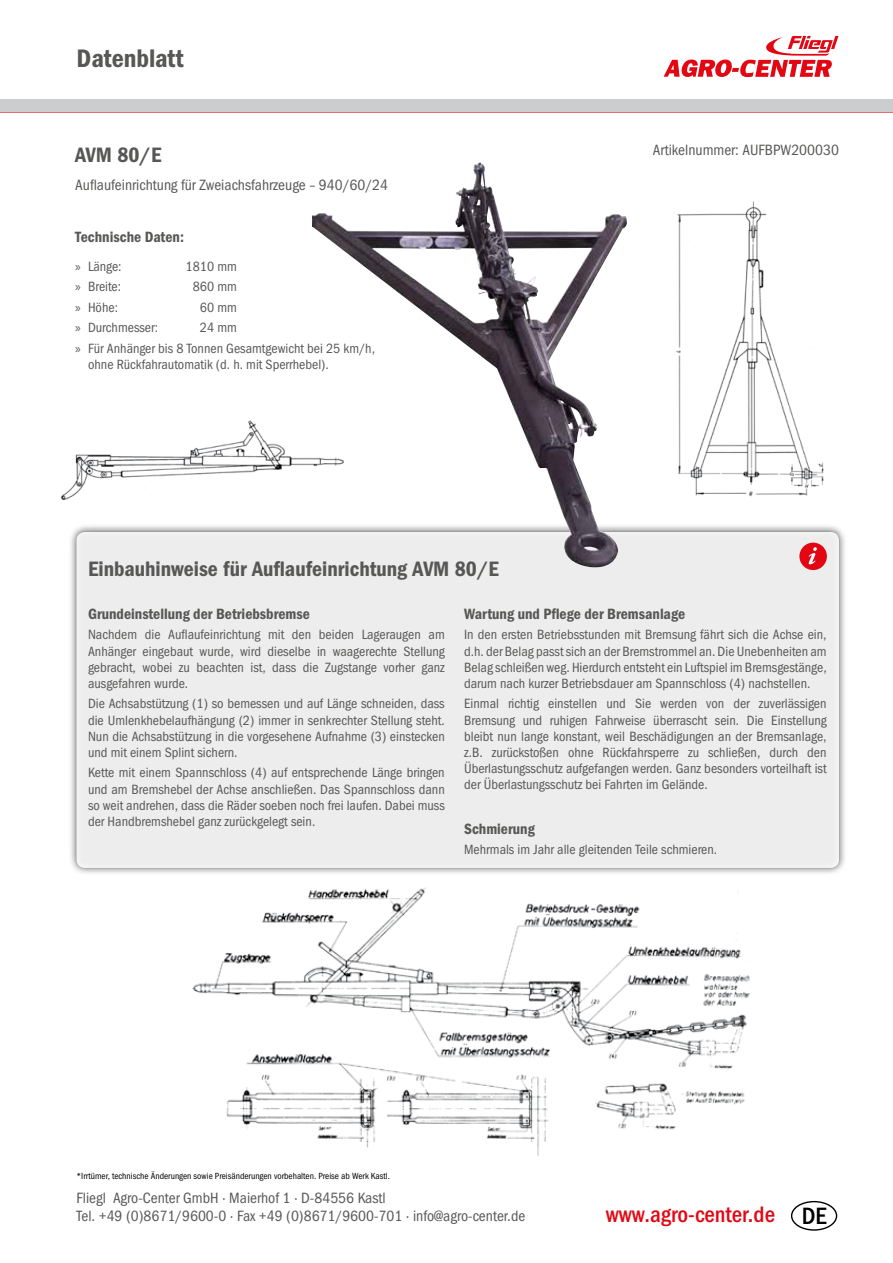
<style>
.page{position:relative;width:893px;height:1263px;background:#fff}
.page>*{position:absolute;margin:0;border:0;box-sizing:border-box;transform-origin:0 0}
.t1{font:25.5px "Franklin Gothic Demi Cond ITC";color:#575756}
.t2{font:23.85px "Franklin Gothic Medi Cond ITC";color:#000}
.t3{font:22.5px "Franklin Gothic Medi Cond ITC";color:#e30613}
.t4{font:21px "Franklin Gothic Demi Cond ITC";color:#575756}
.t5{font:15px/18px "Franklin Gothic Book Cond ITC";color:#575756}
.t6{font:15px "Franklin Gothic Demi Cond ITC";color:#575756}
.t7{font:13.5px/16.2px "Franklin Gothic Book Cond ITC";color:#575756;text-align:justify}
.t8{font:9px "Franklin Gothic Book Cond ITC";color:#000}
.s1{font-family:"Myriad Pro"}
</style>
<div class="page">
<div style="left:791px;top:1201px;width:46px;height:30px;border:1px solid #000;border-radius:50%"></div>
<hr style="left:0;top:111px;width:893px;height:2px;background:#e30613">
<div style="left:0;top:99px;width:893px;height:12px;background:#cccdcf"></div>
<svg style="left:664px;top:36px;width:174px;height:41px"></svg>
<img style="left:676px;top:201px;width:148px;height:296px">
<img style="left:60px;top:420px;width:252px;height:80px">
<div style="left:68px;top:523px;width:779px;height:353px;background:#000;opacity:.67"></div>
<div style="left:77px;top:532px;width:762px;height:336px;background:#ededed;border-radius:9px"></div>
<div style="left:799px;top:543px;width:28px;height:27px;background:#e30613;border-radius:50%"></div>
<svg style="left:809px;top:547px;width:8px;height:17px"></svg>
<img style="left:192px;top:887px;width:558px;height:269px">
<img style="left:312px;top:162px;width:317px;height:406px">
<h1 class="t1" style="left:77px;top:44px;width:109px">Datenblatt</h1>
<h3 class="t4" style="left:75px;top:142px;width:88px">AVM 80/E</h3>
<p class="t5" style="left:75px;top:176px;width:314px">Auflaufeinrichtung für Zweiachsfahrzeuge – 940/60/24</p>
<p class="t6" style="left:75px;top:228px;width:110px">Technische Daten:</p>
<p class="t7" style="left:75px;top:258px;width:48px"><span class="s1">»</span> Länge:</p>
<p class="t7" style="left:186px;top:258px;width:53px">1810 mm</p>
<p class="t7" style="left:75px;top:279px;width:47px"><span class="s1">»</span> Breite:</p>
<p class="t7" style="left:193px;top:279px;width:46px">860 mm</p>
<p class="t7" style="left:75px;top:299px;width:44px"><span class="s1">»</span> Höhe:</p>
<p class="t7" style="left:200px;top:299px;width:38px">60 mm</p>
<p class="t7" style="left:75px;top:320px;width:84px"><span class="s1">»</span> Durchmesser:</p>
<p class="t7" style="left:75px;top:317px;width:301px;line-height:20.4px;text-indent:125px">24 mm<br><span class="s1">»</span> Für Anhänger bis 8 Tonnen Gesamtgewicht bei 25 km/h,</p>
<p class="t7" style="left:88px;top:356px;width:242px">ohne Rückfahrautomatik (d. h. mit Sperrhebel).</p>
<h3 class="t4" style="left:88px;top:556px;width:412px">Einbauhinweise für Auflaufeinrichtung AVM 80/E</h3>
<p class="t5" style="left:653px;top:141px;width:188px">Artikelnummer: AUFBPW200030</p>
<p class="t6" style="left:88px;top:605px;width:223px">Grundeinstellung der Betriebsbremse</p>
<p class="t7" style="left:88px;top:627px;width:358px">Nachdem die Auflaufeinrichtung mit den beiden Lageraugen am Anhänger eingebaut wurde, wird dieselbe in waagerechte Stellung gebracht, wobei zu beachten ist, dass die Zugstange vorher ganz ausgefahren wurde.</p>
<p class="t7" style="left:88px;top:696px;width:358px">Die Achsabstützung (1) so bemessen und auf Länge schneiden, dass die Umlenkhebelaufhängung (2) immer in senkrechter Stellung steht.<br>Nun die Achsabstützung in die vorgesehene Aufnahme (3) einstecken und mit einem Splint sichern.</p>
<p class="t7" style="left:88px;top:765px;width:358px">Kette mit einem Spannschloss (4) auf entsprechende Länge bringen und am Bremshebel der Achse anschließen. Das Spannschloss dann so weit andrehen, dass die Räder soeben noch frei laufen. Dabei muss der Handbremshebel ganz zurückgelegt sein.</p>
<p class="t6" style="left:464px;top:605px;width:223px">Wartung und Pflege der Bremsanlage</p>
<p class="t7" style="left:464px;top:627px;width:364px">In den ersten Betriebsstunden mit Bremsung fährt sich die Achse ein, d.h. der Belag passt sich an der Bremstrommel an. Die Unebenheiten am Belag schleißen weg. Hierdurch entsteht ein Luftspiel im Bremsgestänge, darum nach kurzer Betriebsdauer am Spannschloss (4) nachstellen.</p>
<p class="t7" style="left:464px;top:696px;width:364px">Einmal richtig einstellen und Sie werden von der zuverlässigen Bremsung und ruhigen Fahrweise überrascht sein. Die Einstellung bleibt nun lange konstant, weil Beschädigungen an der Bremsanlage, z.B. zurückstoßen ohne Rückfahrsperre zu schließen, durch den Überlastungsschutz aufgefangen werden. Ganz besonders vorteilhaft ist der Überlastungsschutz bei Fahrten im Gelände.</p>
<p class="t6" style="left:464px;top:820px;width:72px">Schmierung</p>
<p class="t7" style="left:464px;top:841px;width:255px">Mehrmals im Jahr alle gleitenden Teile schmieren.</p>
<p class="t8" style="left:77px;top:1170px;width:315px">*Irrtümer, technische Änderungen sowie Preisänderungen vorbehalten. Preise ab Werk Kastl.</p>
<p class="t5" style="left:77px;top:1189px;width:450px">Fliegl Agro-Center GmbH · Maierhof 1 · D-84556 Kastl<br>Tel. +49 (0)8671/9600-0 · Fax +49 (0)8671/9600-701 · info@agro-center.de</p>
<h3 class="t3" style="left:606px;top:1201px;width:171px">www.agro-center.de</h3>
<h2 class="t2" style="left:802px;top:1202px;width:26px">DE</h2>
</div>
